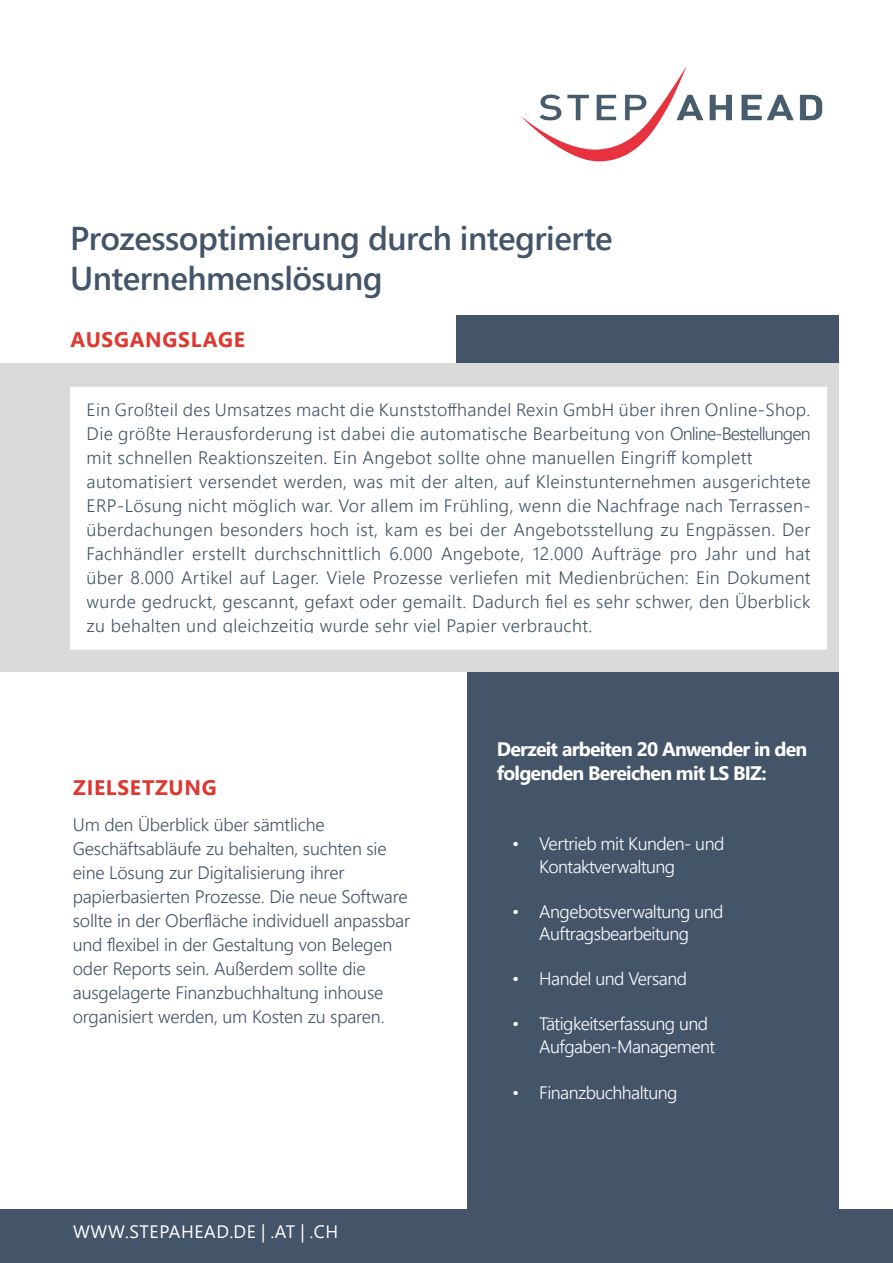
<style>
.page{position:relative;width:893px;height:1263px;background:#fff}
.page>*{position:absolute;margin:0;border:0;box-sizing:border-box;transform-origin:0 0}
.t1{font:600 33px "Segoe UI";letter-spacing:-.015em;color:#445469}
.t2{font:700 21px "Segoe UI";letter-spacing:.035em;color:#de3831}
.t3{font:700 19.5px/24px "Segoe UI";letter-spacing:-.04em;color:#fff}
.t4{font:300 18px/24px "Segoe UI";letter-spacing:-.01em;color:#445469;text-align:justify}
.t5{font:300 18px/22.5px "Segoe UI";letter-spacing:-.03em;color:#fff}
.t6{font:18px "Segoe UI";letter-spacing:.035em;color:#fff}
</style>
<div class="page">
<div style="left:468px;top:614px;width:371px;height:598px;background:#445469"></div>
<div style="left:456px;top:315px;width:383px;height:66px;background:#445469"></div>
<div style="left:0;top:364px;width:839px;height:308px;background:#dadada"></div>
<img style="left:521px;top:66px;width:302px;height:96px">
<div style="left:78px;top:395px;width:741px;height:246px;background:#fff"></div>
<div style="left:70px;top:387px;width:757px;height:263px;border:16px solid #fff"></div>
<div style="left:0;top:1209px;width:893px;height:54px;background:#445469"></div>
<p class="t1" style="left:70px;top:208px;width:544px">Prozessoptimierung durch integrierte</p>
<p class="t1" style="left:70px;top:247px;width:314px">Unternehmenslösung</p>
<p class="t2" style="left:71px;top:320px;width:176px">AUSGANGSLAGE</p>
<p class="t4" style="left:87px;top:396px;width:725px">Ein Großteil des Umsatzes macht die Kunststoffhandel Rexin GmbH über ihren Online-Shop.<br>Die größte Herausforderung ist dabei die automatische Bearbeitung von Online-Bestellungen mit schnellen Reaktionszeiten. Ein Angebot sollte ohne manuellen Eingriff komplett</p>
<p class="t4" style="left:87px;top:468px;width:725px">automatisiert versendet werden, was mit der alten, auf Kleinstunternehmen ausgerichtete ERP-Lösung nicht möglich war. Vor allem im Frühling, wenn die Nachfrage nach Terrassen&shy;überdachungen besonders hoch ist, kam es bei der Angebotsstellung zu Engpässen. Der Fachhändler erstellt durchschnittlich 6.000 Angebote, 12.000 Aufträge pro Jahr und hat über 8.000 Artikel auf Lager. Viele Prozesse verliefen mit Medienbrüchen: Ein Dokument wurde gedruckt, gescannt, gefaxt oder gemailt. Dadurch fiel es sehr schwer, den Überblick zu behalten und gleichzeitig wurde sehr viel Papier verbraucht.</p>
<p class="t2" style="left:73px;top:767px;width:145px">ZIELSETZUNG</p>
<p class="t4" style="left:73px;top:811px;width:253px">Um den Überblick über sämtliche</p>
<p class="t4" style="left:73px;top:835px;width:339px;text-align:left">Geschäftsabläufe zu behalten, suchten sie eine Lösung zur Digitalisierung ihrer papierbasierten Prozesse. Die neue Software sollte in der Oberfläche individuell anpassbar und flexibel in der Gestaltung von Belegen oder Reports sein. Außerdem sollte die</p>
<p class="t4" style="left:73px;top:979px;width:313px">ausgelagerte Finanzbuchhaltung inhouse organisiert werden, um Kosten zu sparen.</p>
<p class="t6" style="left:73px;top:1214px;width:267px">WWW.STEPAHEAD.DE | .AT | .CH</p>
<p class="t3" style="left:497px;top:735px;width:312px">Derzeit arbeiten 20 Anwender in den folgenden Bereichen mit LS BIZ:</p>
<p class="t5" style="left:539px;top:831px;width:187px;text-indent:-27px">• Vertrieb mit Kunden- und<br>Kontaktverwaltung</p>
<p class="t5" style="left:512px;top:898px;width:213px;text-align:center">• Angebotsverwaltung und<br>Auftragsbearbeitung</p>
<p class="t5" style="left:512px;top:966px;width:176px">• Handel und Versand</p>
<p class="t5" style="left:539px;top:1011px;width:178px;text-indent:-27px">• Tätigkeitserfassung und<br>Aufgaben-Management</p>
<p class="t5" style="left:512px;top:1080px;width:167px">• Finanzbuchhaltung</p>
</div>
